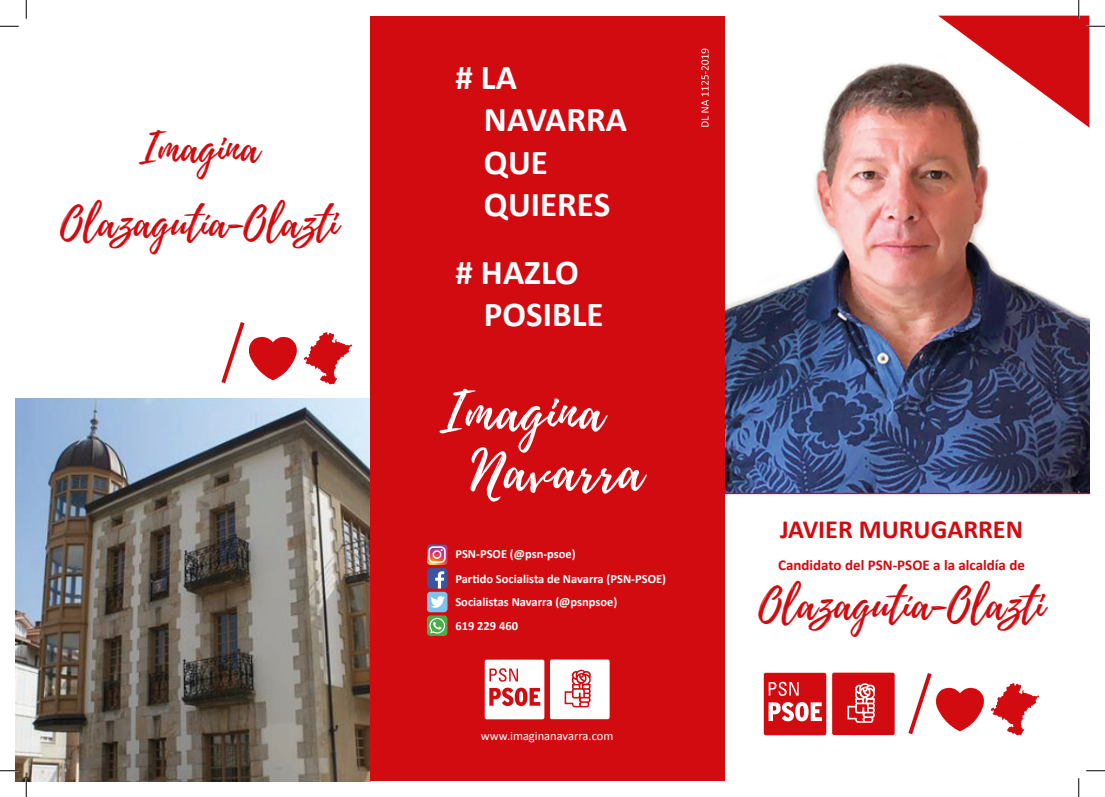
<style>
.page{position:relative;width:1105px;height:797px;background:#fff}
.page>*{position:absolute;margin:0;border:0;box-sizing:border-box;transform-origin:0 0}
.t1{font:43.75px "Playlist Script";color:#d20b11}
.t2{font:42.5px "Playlist Script";color:#d20b11}
.t3{font:700 35px "Calibri";color:#fff}
.t4{font:700 26.25px "Calibri";color:#d20b11}
.t5{font:700 15px "Calibri";color:#d20b11}
.t6{font:700 12.5px "Calibri";color:#fff}
.t7{font:12.5px "Calibri";color:#fff}
</style>
<div class="page">
<img style="left:724px;top:38px;width:365px;height:455px">
<svg style="left:908px;top:673px;width:131px;height:62px"></svg>
<div style="left:764px;top:672px;width:62px;height:63px;background:#d20b11;border-radius:2px"></div>
<div style="left:832px;top:672px;width:63px;height:63px;background:#d20b11;border-radius:2px"></div>
<svg style="left:847px;top:683px;width:28px;height:39px"></svg>
<svg style="left:768px;top:702px;width:54px;height:19px"></svg>
<svg style="left:769px;top:681px;width:30px;height:15px"></svg>
<img style="left:16px;top:398px;width:355px;height:383px">
<svg style="left:221px;top:322px;width:131px;height:62px"></svg>
<div style="left:370px;top:16px;width:354px;height:764px;background:#d20b11"></div>
<svg style="left:485px;top:659px;width:59px;height:60px"></svg>
<svg style="left:550px;top:659px;width:60px;height:60px"></svg>
<svg style="left:439px;top:388px;width:208px;height:114px"></svg>
<div style="left:427px;top:568px;width:20px;height:20px;background:#39559b;border-radius:4px"></div>
<svg style="left:435px;top:571px;width:9px;height:17px"></svg>
<div style="left:427px;top:591px;width:20px;height:21px;background:#81c2ec;border-radius:4px"></div>
<svg style="left:431px;top:596px;width:14px;height:12px"></svg>
<div style="left:427px;top:615px;width:20px;height:21px;background:#49ae48;border-radius:4px"></div>
<svg style="left:429px;top:618px;width:16px;height:15px"></svg>
<img style="left:427px;top:544px;width:20px;height:21px">
<svg style="left:701px;top:49px;width:8px;height:78px"></svg>
<hr style="left:724px;top:493px;width:365px;height:1px;background:#d20b11">
<svg style="left:0;top:25px;width:19px;height:2px"></svg>
<svg style="left:0;top:770px;width:19px;height:1px"></svg>
<svg style="left:1086px;top:770px;width:19px;height:1px"></svg>
<svg style="left:25px;top:0;width:2px;height:19px"></svg>
<svg style="left:25px;top:778px;width:2px;height:19px"></svg>
<svg style="left:938px;top:0;width:167px;height:128px"></svg>
<svg style="left:1078px;top:778px;width:1px;height:19px"></svg>
<p class="t2" style="left:139px;top:117px;width:121px">Imagina</p>
<p class="t2" style="left:60px;top:193px;width:280px">Olazagutía-Olazti</p>
<p class="t3" style="left:456px;top:55px;width:63px"># LA</p>
<p class="t3" style="left:484px;top:98px;width:145px">NAVARRA</p>
<p class="t3" style="left:484px;top:140px;width:65px">QUE</p>
<p class="t3" style="left:484px;top:183px;width:128px">QUIERES</p>
<p class="t3" style="left:456px;top:250px;width:125px"># HAZLO</p>
<p class="t3" style="left:484px;top:293px;width:121px">POSIBLE</p>
<p class="t6" style="left:455px;top:546px;width:122px">PSN-PSOE (@psn-psoe)</p>
<p class="t6" style="left:455px;top:571px;width:212px">Partido Socialista de Navarra (PSN-PSOE)</p>
<p class="t6" style="left:455px;top:594px;width:164px">Socialistas Navarra (@psnpsoe)</p>
<p class="t6" style="left:455px;top:618px;width:64px">619 229 460</p>
<p class="t7" style="left:481px;top:728px;width:134px">www.imaginanavarra.com</p>
<p class="t4" style="left:780px;top:513px;width:245px">JAVIER MURUGARREN</p>
<p class="t5" style="left:778px;top:555px;width:248px">Candidato del PSN-PSOE a la alcaldía de</p>
<p class="t1" style="left:758px;top:573px;width:288px">Olazagutía-Olazti</p>
</div>
